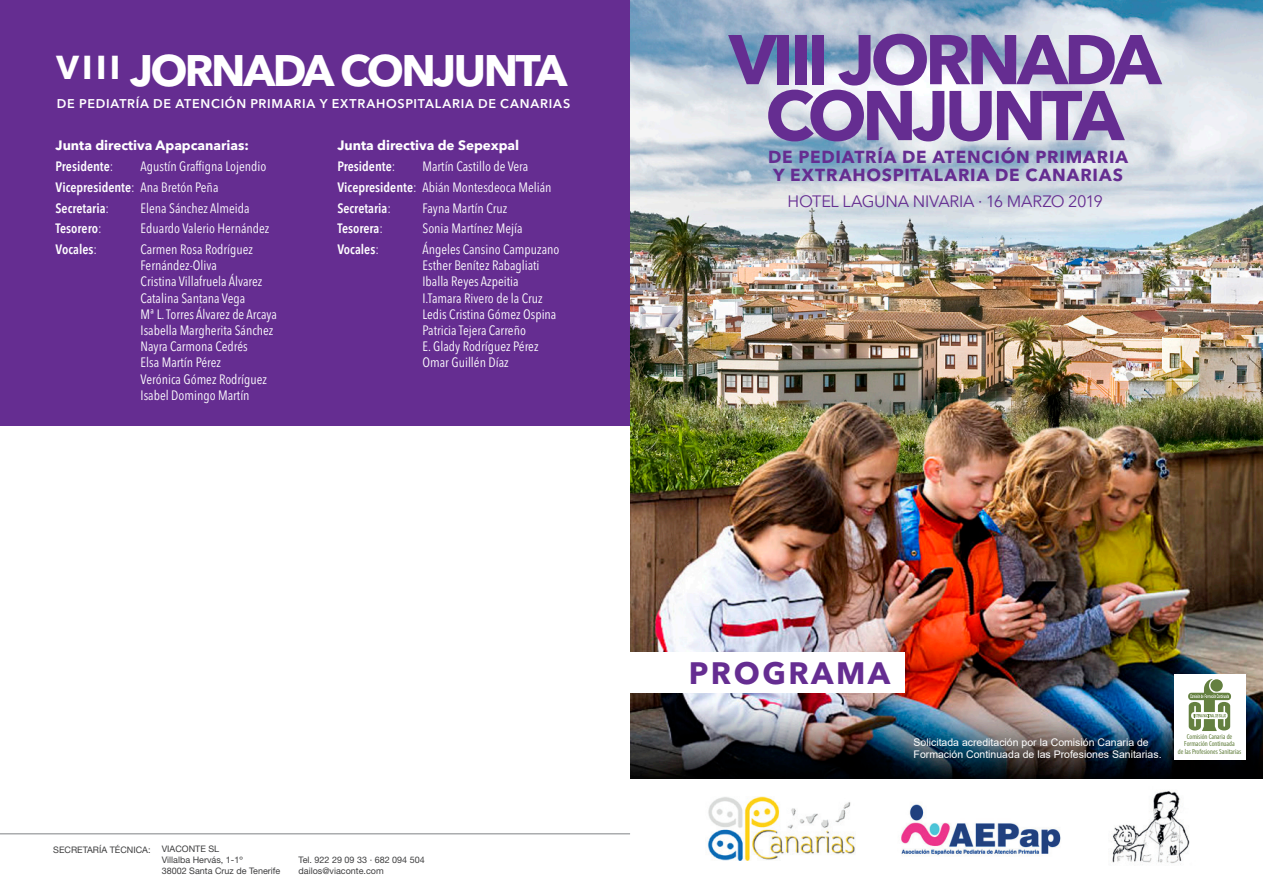
<style>
.page{position:relative;width:1263px;height:893px;background:#fff}
.page>*{position:absolute;margin:0;border:0;box-sizing:border-box;transform-origin:0 0}
.t1{font:700 69.45px/55.9px "Avenir Next LT Pro";letter-spacing:-.065em;color:#652d91;text-align:center}
.t2{font:700 43.65px "Avenir Next LT Pro";letter-spacing:-.065em;color:#fff}
.t3{font:700 30.75px "Avenir Next LT Pro";letter-spacing:.08em;color:#652d91}
.t4{font:700 17.25px/18.9px "Avenir Next LT Pro";letter-spacing:.045em;color:#652d91}
.t5{font:16.35px "Avenir Next LT Pro";letter-spacing:-.015em;color:#652d91}
.t6{font:condensed 13.5px/16.2px "Avenir Next LT Pro";color:#fff}
.t7{font:700 13.5px/20.7px "Avenir Next LT Pro";color:#fff}
.t8{font:600 condensed 13.5px "Avenir Next LT Pro";color:#fff}
.t9{font:600 12.6px "Avenir Next LT Pro";letter-spacing:.06em;color:#fff}
.t10{font:10.5px/12.6px "Arial";color:#fff}
.t11{font:9px/10.6px "Helvetica Neue LT Std";color:#3e3e3f}
.t12{font:condensed 7.35px/7.4px "Myriad Pro";color:#648040;text-align:center}
.s1{font-weight:600;font-stretch:condensed}
.s2{font-weight:400;font-stretch:condensed}
.s3{font-weight:600}
.s4{font-weight:400}
</style>
<div class="page">
<div style="left:0;top:0;width:631px;height:426px;background:#652d91"></div>
<img style="left:630px;top:0;width:633px;height:779px">
<div style="left:1173px;top:674px;width:72px;height:86px;background:#fff"></div>
<svg style="left:1188px;top:679px;width:43px;height:52px"></svg>
<div style="left:629px;top:652px;width:276px;height:41px;background:#fff"></div>
<hr style="left:0;top:833px;width:630px;height:1px;background:#808285">
<img style="left:901px;top:804px;width:160px;height:51px">
<img style="left:1112px;top:791px;width:78px;height:73px">
<img style="left:707px;top:797px;width:148px;height:63px">
<h2 class="t2" style="left:56px;top:44px;width:512px"><sup>V</sup> <sup>I</sup> <sup>I</sup> <sup>I</sup> JORNADA CONJUNTA</h2>
<p class="t9" style="left:57px;top:96px;width:515px">DE PEDIATRÍA DE ATENCIÓN PRIMARIA Y EXTRAHOSPITALARIA DE CANARIAS</p>
<p class="t7" style="left:56px;top:135px;width:195px">Junta directiva Apapcanarias:<br><span class="s1">Presidente</span><span class="s2">:</span></p>
<p class="t6" style="left:56px;top:156px;width:212px;line-height:20.7px;text-indent:85px">Agustín Graffigna Lojendio<br><span class="s3">Vicepresidente</span>: Ana Bretón Peña<br><span class="s3">Secretaria</span>:</p>
<p class="t6" style="left:141px;top:200px;width:110px">Elena Sánchez Almeida</p>
<p class="t8" style="left:56px;top:220px;width:48px">Tesorero<span class="s4">:</span></p>
<p class="t6" style="left:141px;top:220px;width:130px">Eduardo Valerio Hernández</p>
<p class="t8" style="left:56px;top:241px;width:43px">Vocales<span class="s4">:</span></p>
<p class="t6" style="left:141px;top:241px;width:138px">Carmen Rosa Rodríguez<br>Fernández-Oliva<br>Cristina Villafruela Álvarez<br>Catalina Santana Vega<br>Mª L. Torres Álvarez de Arcaya<br>Isabella Margherita Sánchez<br>Nayra Carmona Cedrés<br>Elsa Martín Pérez<br>Verónica Gómez Rodríguez<br>Isabel Domingo Martín</p>
<p class="t7" style="left:337px;top:135px;width:183px">Junta directiva de Sepexpal<br><span class="s1">Presidente</span><span class="s2">:</span></p>
<p class="t6" style="left:337px;top:156px;width:215px;line-height:20.7px;text-indent:85px">Martín Castillo de Vera<br><span class="s3">Vicepresidente</span>: Abián Montesdeoca Melián<br><span class="s3">Secretaria</span>:</p>
<p class="t6" style="left:422px;top:200px;width:86px">Fayna Martín Cruz</p>
<p class="t8" style="left:337px;top:220px;width:47px">Tesorera<span class="s4">:</span></p>
<p class="t6" style="left:422px;top:220px;width:102px">Sonia Martínez Mejía</p>
<p class="t8" style="left:337px;top:241px;width:43px">Vocales<span class="s4">:</span></p>
<p class="t6" style="left:422px;top:241px;width:138px">Ángeles Cansino Campuzano<br>Esther Benítez Rabagliati<br>Iballa Reyes Azpeitia<br>I.Tamara Rivero de la Cruz<br>Ledis Cristina Gómez Ospina<br>Patricia Tejera Carreño<br>E. Glady Rodríguez Pérez<br>Omar Guillén Díaz</p>
<p class="t11" style="left:162px;top:844px;width:120px;text-indent:-109px">SECRETARÍA TÉCNICA: VIACONTE SL<br>Villalba Hervás, 1-1º<br>38002 Santa Cruz de Tenerife</p>
<p class="t11" style="left:299px;top:854px;width:128px">Tel. 922 29 09 33 · 682 094 504 dailos@viaconte.com</p>
<h1 class="t1" style="left:729px;top:31px;width:434px">VIII JORNADA<br>CONJUNTA</h1>
<p class="t4" style="left:768px;top:147px;width:361px">DE PEDIATRÍA DE ATENCIÓN PRIMARIA<br>Y EXTRAHOSPITALARIA DE CANARIAS</p>
<p class="t5" style="left:787px;top:192px;width:317px">HOTEL LAGUNA NIVARIA · 16 MARZO 2019</p>
<h3 class="t3" style="left:689px;top:654px;width:203px">PROGRAMA</h3>
<p class="t10" style="left:913px;top:735px;width:250px">Solicitada acreditación por la Comisión Canaria de<br>Formación Continuada de las Profesiones Sanitarias.</p>
<p class="t12" style="left:1178px;top:733px;width:65px">Comisión Canaria de<br>Formación Continuada<br>de las Profesiones Sanitarias</p>
</div>
